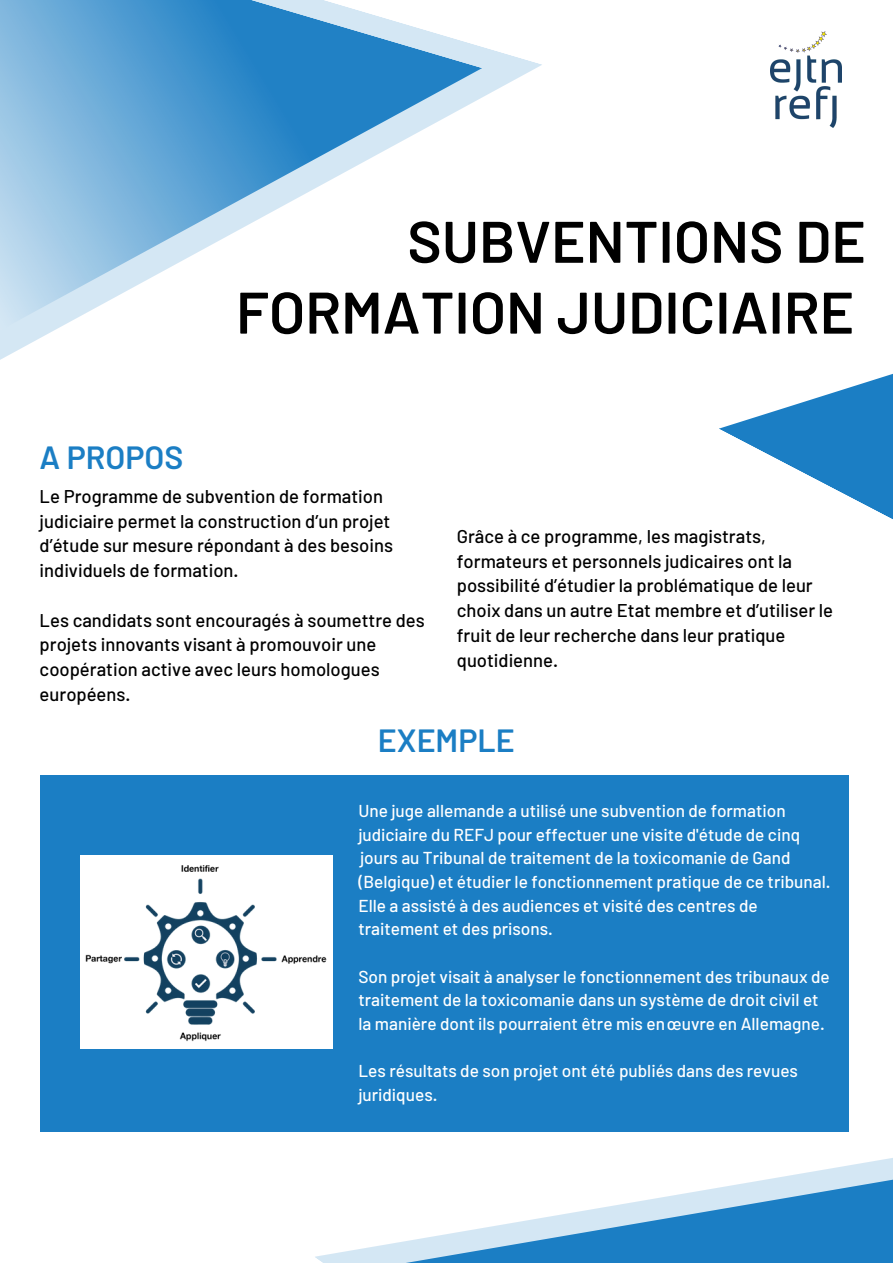
<style>
.page{position:relative;width:893px;height:1264px;background:#fff}
.page>*{position:absolute;margin:0;border:0;box-sizing:border-box;transform-origin:0 0}
.t1{font:600 58.5px/70.8px "Barlow";color:#000;text-align:right}
.t2{font:600 32.1px "Barlow";color:#1b7ec4}
.t3{font:500 18.45px/24.8px "Barlow";color:#000}
.t4{font:500 17.25px/23.5px "Barlow";color:#fff}
</style>
<div class="page">
<svg style="left:719px;top:63px;width:173px;height:456px"></svg>
<svg style="left:482px;top:47px;width:60px;height:51px"></svg>
<svg style="left:0;top:0;width:482px;height:360px"></svg>
<div style="left:40px;top:775px;width:808px;height:357px;background:#1b7ec4"></div>
<svg style="left:314px;top:775px;width:578px;height:487px"></svg>
<img style="left:770px;top:31px;width:71px;height:96px">
<div style="left:80px;top:855px;width:252px;height:193px;background:#fff"></div>
<img style="left:85px;top:865px;width:242px;height:177px">
<p class="t2" style="left:40px;top:436px;width:145px">A PROPOS</p>
<p class="t1" style="left:236px;top:204px;width:631px">SUBVENTIONS DE<br>FORMATION JUDICIAIRE</p>
<p class="t3" style="left:40px;top:483px;width:355px">Le Programme de subvention de formation judiciaire permet la construction d’un projet d’étude sur mesure répondant à des besoins individuels de formation.</p>
<p class="t3" style="left:40px;top:606px;width:386px">Les candidats sont encouragés à soumettre des projets innovants visant à promouvoir une coopération active avec leurs homologues européens.</p>
<p class="t3" style="left:457px;top:523px;width:378px">Grâce à ce programme, les magistrats, formateurs et personnels judicaires ont la possibilité d’étudier la problématique de leur choix dans un autre Etat membre et d’utiliser le fruit de leur recherche dans leur pratique quotidienne.</p>
<p class="t2" style="left:378px;top:719px;width:138px">EXEMPLE</p>
<p class="t4" style="left:358px;top:798px;width:473px">Une juge allemande a utilisé une subvention de formation judiciaire du REFJ pour effectuer une visite d'étude de cinq jours au Tribunal de traitement de la toxicomanie de Gand (Belgique) et étudier le fonctionnement pratique de ce tribunal.<br>Elle a assisté à des audiences et visité des centres de traitement et des prisons.</p>
<p class="t4" style="left:358px;top:963px;width:473px">Son projet visait à analyser le fonctionnement des tribunaux de traitement de la toxicomanie dans un système de droit civil et la manière dont ils pourraient être mis enœuvre en Allemagne.</p>
<p class="t4" style="left:358px;top:1058px;width:441px">Les résultats de son projet ont été publiés dans des revues juridiques.</p>
</div>
